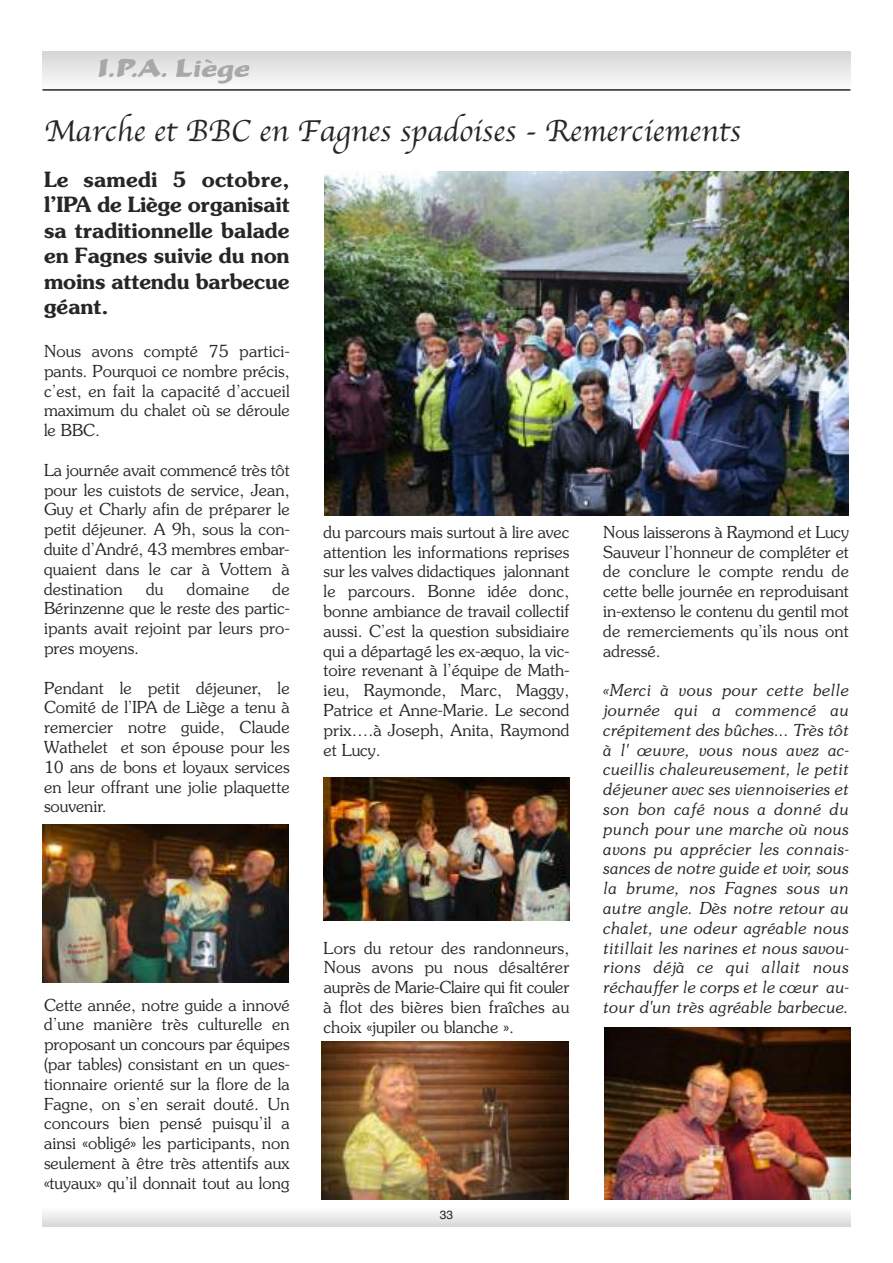
<style>
.page{position:relative;width:893px;height:1263px;background:#fff}
.page>*{position:absolute;margin:0;border:0;box-sizing:border-box;transform-origin:0 0}
.t1{font:31.5px "Apple Chancery";color:#272627}
.t2{font:27px "Becka Script LT";color:#a9a8a9}
.t3{font:600 21px/25.5px "Souvenir";color:#272627;text-align:justify}
.t4{font:300 16.5px/19.8px "Souvenir";letter-spacing:.005em;color:#272627;text-align:justify}
.t5{font:italic 300 16.5px/19.8px "Souvenir";color:#272627;text-align:justify}
.t6{font:12px "Helvetica";color:#272627}
</style>
<div class="page">
<div style="left:43px;top:51px;width:807px;height:38px;background:linear-gradient(to bottom,#d5d5d5,#fbfbfb)"></div>
<svg style="left:43px;top:1212px;width:807px;height:14px"></svg>
<hr style="left:43px;top:89px;width:807px;height:2px;background:#272627">
<img style="left:43px;top:825px;width:246px;height:158px">
<img style="left:324px;top:777px;width:246px;height:143px">
<img style="left:322px;top:1041px;width:246px;height:158px">
<img style="left:604px;top:1027px;width:246px;height:172px">
<img style="left:324px;top:172px;width:525px;height:344px">
<h2 class="t2" style="left:98px;top:52px;width:153px">I.P.A. Liège</h2>
<h1 class="t1" style="left:44px;top:112px;width:698px">Marche et BBC en Fagnes spadoises - Remerciements</h1>
<p class="t3" style="left:44px;top:168px;width:247px">Le samedi 5 octobre, l’IPA de Liège organisait sa traditionnelle balade en Fagnes suivie du non moins attendu barbecue géant.</p>
<p class="t4" style="left:44px;top:342px;width:247px">Nous avons compté 75 partici&shy;pants. Pourquoi ce nombre précis, c’est, en fait la capacité d’accueil maximum du chalet où se déroule le BBC.</p>
<p class="t4" style="left:44px;top:461px;width:247px">La journée avait commencé très tôt pour les cuistots de service, Jean, Guy et Charly afin de préparer le petit déjeuner. A 9h, sous la con&shy;duite d’André, 43 membres embar&shy;quaient dans le car à Vottem à destination</p>
<p class="t4" style="left:324px;top:523px;width:247px">du parcours mais surtout à lire avec attention les informations reprises sur les valves didactiques jalonnant le parcours. Bonne idée donc, bonne ambiance de travail collectif aussi. C’est la question subsidiaire qui a départagé les ex-æquo, la vic&shy;toire revenant à l’équipe de Math&shy;ieu, Raymonde, Marc, Maggy, Patrice et Anne-Marie. Le second prix….à Joseph, Anita, Raymond et Lucy.</p>
<p class="t4" style="left:603px;top:523px;width:247px">Nous laisserons à Raymond et Lucy Sauveur l’honneur de compléter et de conclure le compte rendu de cette belle journée en reproduisant in-extenso le contenu du gentil mot de remerciements qu’ils nous ont adressé.</p>
<p class="t5" style="left:603px;top:682px;width:247px">«Merci à vous pour cette belle journée qui a commencé au crépitement des bûches... Très tôt à l' œuvre, vous nous avez ac&shy;cueillis chaleureusement, le petit déjeuner avec ses viennoiseries et son bon café nous a donné du punch pour une marche où nous avons pu apprécier les connais&shy;sances de notre guide et voir, sous la brume, nos Fagnes sous un autre angle. Dès notre retour au chalet, une odeur agréable nous titillait les narines et nous savou&shy;rions déjà ce qui allait nous réchauffer le corps et le cœur au&shy;tour d'un très agréable barbecue.</p>
<p class="t4" style="left:44px;top:580px;width:247px;text-indent:229px">de Bérinzenne que le reste des partic&shy;ipants avait rejoint par leurs pro&shy;pres moyens.</p>
<p class="t4" style="left:44px;top:679px;width:247px">Pendant le petit déjeuner, le Comité de l’IPA de Liège a tenu à remercier notre guide, Claude Wathelet et son épouse pour les 10 ans de bons et loyaux services en leur offrant une jolie plaquette souvenir.</p>
<p class="t4" style="left:146px;top:580px;width:19px">du</p>
<p class="t4" style="left:187px;top:580px;width:64px">domaine</p>
<p class="t4" style="left:324px;top:939px;width:247px">Lors du retour des randonneurs, Nous avons pu nous désaltérer auprès de Marie-Claire qui fit couler à flot des bières bien fraîches au choix «jupiler ou blanche ».</p>
<p class="t4" style="left:44px;top:996px;width:247px">Cette année, notre guide a innové d’une manière très culturelle en proposant un concours par équipes (par tables) consistant en un ques&shy;tionnaire orienté sur la flore de la Fagne, on s’en serait douté. Un concours bien pensé puisqu’il a ainsi «obligé» les participants, non seulement à être très attentifs aux «tuyaux» qu’il donnait tout au long</p>
<p class="t6" style="left:440px;top:1207px;width:15px">33</p>
</div>
